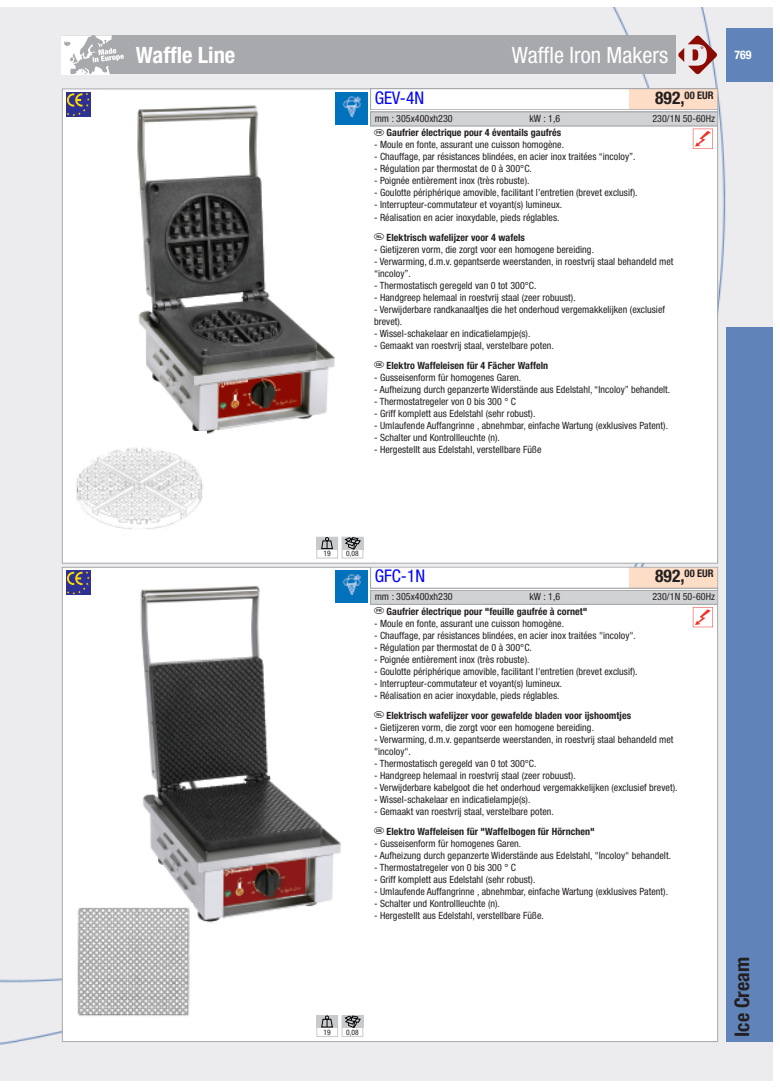
<style>
.page{position:relative;width:780px;height:1088px;background:#fff}
.page>*{position:absolute;margin:0;border:0;box-sizing:border-box;transform-origin:0 0}
.t1{font:condensed 22.5px "Helvetica Neue";color:#fff}
.t2{font:700 condensed 22.5px "Helvetica Neue";color:#fff}
.t3{font:700 condensed 20px "Helvetica Neue";color:#231f20}
.t4{font:condensed 17.5px "Helvetica Neue";color:#00f}
.t5{font:700 condensed 11.88px "Helvetica Neue";color:#fff}
.t6{font:700 condensed 10.5px "Helvetica Neue";color:#231f20}
.t7{font:condensed 10px/12px "Helvetica Neue";letter-spacing:.005em;color:#231f20}
.t8{font:700 condensed 10px/20px "Helvetica Neue";letter-spacing:.005em;color:#231f20}
.t9{font:condensed 7.5px "Helvetica Neue";letter-spacing:.005em;color:#231f20}
.s1{font-size:17.5px}
.s2{font-weight:700}
.s3{font-weight:400}
</style>
<div class="page">
<div style="left:17px;top:7px;width:755px;height:1074px;background:#ececee"></div>
<div style="left:726px;top:28px;width:46px;height:53px;background:#6084b9"></div>
<div style="left:726px;top:327px;width:46px;height:715px;background:#6084b9"></div>
<div style="left:61px;top:35px;width:114px;height:39px;background:#a8a9ad"></div>
<svg style="left:61px;top:35px;width:63px;height:39px"></svg>
<svg style="left:678px;top:36px;width:39px;height:38px"></svg>
<div style="left:132px;top:35px;width:543px;height:39px;background:#a8a9ad"></div>
<div style="left:0;top:7px;width:17px;height:1074px;background:#ececee"></div>
<div style="left:63px;top:89px;width:654px;height:474px;background:#fff"></div>
<div style="left:371px;top:112px;width:346px;height:13px;background:#d1d2d4"></div>
<div style="left:370px;top:112px;width:347px;height:14px;border:1px solid #a8a9ad"></div>
<img style="left:137px;top:105px;width:226px;height:329px">
<svg style="left:692px;top:129px;width:21px;height:20px"></svg>
<div style="left:342px;top:537px;width:21px;height:21px;border:1px solid #c9cacc"></div>
<div style="left:316px;top:537px;width:22px;height:21px;border:1px solid #c9cacc"></div>
<div style="left:316px;top:537px;width:22px;height:13px;background:#c9cacc"></div>
<svg style="left:321px;top:537px;width:12px;height:12px"></svg>
<div style="left:342px;top:537px;width:21px;height:13px;background:#c9cacc"></div>
<svg style="left:344px;top:537px;width:16px;height:12px"></svg>
<div style="left:629px;top:89px;width:88px;height:20px;background:#fdddc6"></div>
<div style="left:370px;top:89px;width:348px;height:21px;border:1px solid #a8a9ad"></div>
<div style="left:63px;top:568px;width:654px;height:473px;background:#fff"></div>
<div style="left:371px;top:591px;width:346px;height:13px;background:#d1d2d4"></div>
<div style="left:370px;top:590px;width:347px;height:14px;border:1px solid #a8a9ad"></div>
<img style="left:140px;top:585px;width:205px;height:338px">
<svg style="left:692px;top:607px;width:21px;height:20px"></svg>
<div style="left:342px;top:1015px;width:21px;height:22px;border:1px solid #c9cacc"></div>
<div style="left:316px;top:1015px;width:22px;height:22px;border:1px solid #c9cacc"></div>
<div style="left:316px;top:1015px;width:22px;height:13px;background:#c9cacc"></div>
<svg style="left:321px;top:1016px;width:12px;height:11px"></svg>
<div style="left:342px;top:1015px;width:21px;height:13px;background:#c9cacc"></div>
<svg style="left:344px;top:1016px;width:16px;height:12px"></svg>
<div style="left:629px;top:568px;width:88px;height:20px;background:#fdddc6"></div>
<div style="left:370px;top:567px;width:348px;height:21px;border:1px solid #a8a9ad"></div>
<div style="left:66px;top:92px;width:24px;height:25px;background:#2e3092"></div>
<svg style="left:67px;top:93px;width:23px;height:23px"></svg>
<div style="left:66px;top:570px;width:24px;height:25px;background:#2e3092"></div>
<svg style="left:67px;top:571px;width:23px;height:24px"></svg>
<img style="left:76px;top:432px;width:130px;height:97px">
<img style="left:77px;top:903px;width:116px;height:113px">
<img style="left:335px;top:92px;width:32px;height:32px">
<img style="left:335px;top:571px;width:32px;height:31px">
<h1 class="t2" style="left:136px;top:47px;width:101px">Waffle Line</h1>
<h1 class="t1" style="left:512px;top:47px;width:158px">Waffle Iron Makers</h1>
<h3 class="t4" style="left:374px;top:91px;width:51px">GEV-4N</h3>
<p class="t6" style="left:655px;top:91px;width:60px"><span class="s1">892,</span>00 EUR</p>
<p class="t7" style="left:374px;top:113px;width:80px">mm : 305x400xh230</p>
<p class="t7" style="left:529px;top:113px;width:32px">kW : 1,6</p>
<p class="t7" style="left:652px;top:113px;width:64px">230/1N 50-60Hz</p>
<p class="t8" style="left:374px;top:124px;width:189px"><sup>F</sup> Gaufrier électrique pour 4 éventails gaufrés</p>
<p class="t7" style="left:374px;top:140px;width:191px">- Moule en fonte, assurant une cuisson homogène.</p>
<p class="t7" style="left:374px;top:152px;width:263px">- Chauffage, par résistances blindées, en acier inox traitées “incoloy”.</p>
<p class="t7" style="left:374px;top:164px;width:159px">- Régulation par thermostat de 0 à 300°C.</p>
<p class="t7" style="left:374px;top:176px;width:157px">- Poignée entièrement inox (très robuste).</p>
<p class="t7" style="left:374px;top:188px;width:265px">- Goulotte périphérique amovible, facilitant l’entretien (brevet exclusif).</p>
<p class="t7" style="left:374px;top:200px;width:190px">- Interrupteur-commutateur et voyant(s) lumineux.</p>
<p class="t7" style="left:374px;top:208px;width:187px;line-height:20px">- Réalisation en acier inoxydable, pieds réglables.<br><sup>N</sup> <span class="s2">Elektrisch wafelijzer voor 4 wafels</span></p>
<p class="t7" style="left:374px;top:244px;width:221px">- Gietijzeren vorm, die zorgt voor een homogene bereiding.</p>
<p class="t7" style="left:374px;top:256px;width:301px">- Verwarming, d.m.v. gepantserde weerstanden, in roestvrij staal behandeld met “incoloy”.</p>
<p class="t7" style="left:374px;top:280px;width:164px">- Thermostatisch geregeld van 0 tot 300°C.</p>
<p class="t7" style="left:374px;top:292px;width:203px">- Handgreep helemaal in roestvrij staal (zeer robuust).</p>
<p class="t7" style="left:374px;top:304px;width:292px">- Verwijderbare randkanaaltjes die het onderhoud vergemakkelijken (exclusief brevet).</p>
<p class="t7" style="left:374px;top:328px;width:158px">- Wissel-schakelaar en indicatielampje(s).</p>
<p class="t7" style="left:374px;top:336px;width:181px;line-height:20px">- Gemaakt van roestvrij staal, verstelbare poten.<br><sup>D</sup> <span class="s2">Elektro Waffeleisen für 4 Fächer Waffeln</span></p>
<p class="t7" style="left:374px;top:372px;width:149px">- Gusseisenform für homogenes Garen.</p>
<p class="t7" style="left:374px;top:384px;width:298px">- Aufheizung durch gepanzerte Widerstände aus Edelstahl, “Incoloy” behandelt.</p>
<p class="t7" style="left:374px;top:396px;width:144px">- Thermostatregeler von 0 bis 300 ° C</p>
<p class="t7" style="left:374px;top:408px;width:163px">- Griff komplett aus Edelstahl (sehr robust).</p>
<p class="t7" style="left:374px;top:420px;width:295px">- Umlaufende Auffangrinne , abnehmbar, einfache Wartung (exklusives Patent).</p>
<p class="t7" style="left:374px;top:432px;width:127px">- Schalter und Kontrollleuchte (n).</p>
<p class="t7" style="left:374px;top:444px;width:169px">- Hergestellt aus Edelstahl, verstellbare Füße</p>
<p class="t5" style="left:734px;top:50px;width:19px">769</p>
<p class="t9" style="left:323px;top:551px;width:9px">19</p>
<p class="t9" style="left:346px;top:551px;width:14px">0,08</p>
<h3 class="t4" style="left:374px;top:570px;width:52px">GFC-1N</h3>
<p class="t6" style="left:655px;top:570px;width:60px"><span class="s1">892,</span>00 EUR</p>
<p class="t7" style="left:374px;top:591px;width:80px">mm : 305x400xh230</p>
<p class="t7" style="left:529px;top:591px;width:32px">kW : 1,6</p>
<p class="t7" style="left:652px;top:591px;width:64px">230/1N 50-60Hz</p>
<p class="t8" style="left:374px;top:602px;width:215px"><sup>F</sup> Gaufrier électrique pour "feuille gaufrée à cornet"</p>
<p class="t7" style="left:374px;top:618px;width:191px">- Moule en fonte, assurant une cuisson homogène.</p>
<p class="t7" style="left:374px;top:630px;width:263px">- Chauffage, par résistances blindées, en acier inox traitées "incoloy".</p>
<p class="t7" style="left:374px;top:642px;width:159px">- Régulation par thermostat de 0 à 300°C.</p>
<p class="t7" style="left:374px;top:654px;width:157px">- Poignée entièrement inox (très robuste).</p>
<p class="t7" style="left:374px;top:666px;width:265px">- Goulotte périphérique amovible, facilitant l'entretien (brevet exclusif).</p>
<p class="t7" style="left:374px;top:678px;width:190px">- Interrupteur-commutateur et voyant(s) lumineux.</p>
<p class="t8" style="left:374px;top:686px;width:258px"><span class="s3">- Réalisation en acier inoxydable, pieds réglables.<br></span><sup>N</sup> Elektrisch wafelijzer voor gewafelde bladen voor ijshoomtjes</p>
<p class="t7" style="left:374px;top:722px;width:221px">- Gietijzeren vorm, die zorgt voor een homogene bereiding.</p>
<p class="t7" style="left:374px;top:734px;width:301px">- Verwarming, d.m.v. gepantserde weerstanden, in roestvrij staal behandeld met "incoloy".</p>
<p class="t7" style="left:374px;top:758px;width:164px">- Thermostatisch geregeld van 0 tot 300°C.</p>
<p class="t7" style="left:374px;top:770px;width:203px">- Handgreep helemaal in roestvrij staal (zeer robuust).</p>
<p class="t7" style="left:374px;top:782px;width:305px">- Verwijderbare kabelgoot die het onderhoud vergemakkelijken (exclusief brevet).</p>
<p class="t7" style="left:374px;top:794px;width:158px">- Wissel-schakelaar en indicatielampje(s).</p>
<p class="t8" style="left:374px;top:802px;width:222px"><span class="s3">- Gemaakt van roestvrij staal, verstelbare poten.<br></span><sup>D</sup> Elektro Waffeleisen für "Waffelbogen für Hörnchen"</p>
<p class="t7" style="left:374px;top:838px;width:149px">- Gusseisenform für homogenes Garen.</p>
<p class="t7" style="left:374px;top:850px;width:298px">- Aufheizung durch gepanzerte Widerstände aus Edelstahl, "Incoloy" behandelt.</p>
<p class="t7" style="left:374px;top:862px;width:144px">- Thermostatregeler von 0 bis 300 ° C</p>
<p class="t7" style="left:374px;top:874px;width:163px">- Griff komplett aus Edelstahl (sehr robust).</p>
<p class="t7" style="left:374px;top:886px;width:295px">- Umlaufende Auffangrinne , abnehmbar, einfache Wartung (exklusives Patent).</p>
<p class="t7" style="left:374px;top:898px;width:127px">- Schalter und Kontrollleuchte (n).</p>
<p class="t7" style="left:374px;top:910px;width:171px">- Hergestellt aus Edelstahl, verstellbare Füße.</p>
<p class="t9" style="left:323px;top:1029px;width:9px">19</p>
<p class="t9" style="left:346px;top:1029px;width:14px">0,08</p>
<h2 class="t3" style="left:730px;top:1037px;width:81px;rotate:-90deg">Ice Cream</h2>
</div>
